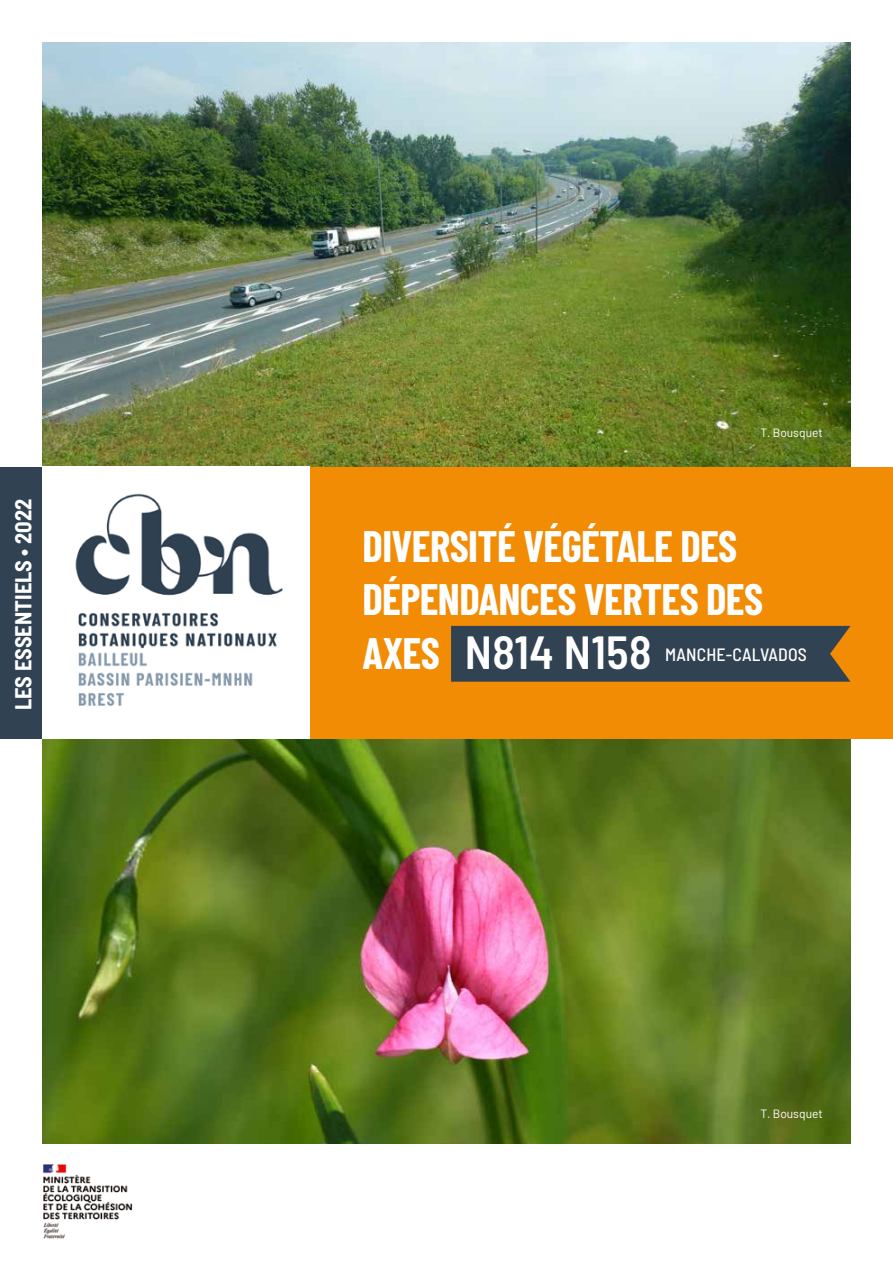
<style>
.page{position:relative;width:893px;height:1263px;background:#fff}
.page>*{position:absolute;margin:0;border:0;box-sizing:border-box;transform-origin:0 0}
.t1{font:600 semi-condensed 46.35px "Barlow";letter-spacing:.01em;color:#fff}
.t2{font:700 43.05px/53.4px "Barlow Condensed";letter-spacing:-.015em;color:#fff}
.t3{font:700 semi-condensed 22.5px "Barlow";color:#fff}
.t4{font:500 semi-condensed 17.85px "Barlow";letter-spacing:.01em;color:#fff}
.t5{font:12px "Barlow";color:#fff}
.s1{font-family:"Barlow Condensed";font-weight:700;font-stretch:normal;font-size:43.05px}
</style>
<div class="page">
<img style="left:43px;top:43px;width:807px;height:424px">
<img style="left:43px;top:739px;width:807px;height:405px">
<div style="left:0;top:467px;width:43px;height:272px;background:#314253"></div>
<div style="left:106px;top:467px;width:787px;height:272px;background:#f18c04"></div>
<div style="left:42px;top:467px;width:268px;height:272px;background:#fff"></div>
<img style="left:75px;top:493px;width:208px;height:213px">
<img style="left:43px;top:1164px;width:90px;height:75px">
<div style="left:451px;top:626px;width:399px;height:56px;background:#314253"></div>
<p class="t3" style="left:7px;top:710px;width:213px;rotate:-90deg">LES ESSENTIELS • 2022</p>
<p class="t5" style="left:761px;top:424px;width:64px">T. Bousquet</p>
<p class="t2" style="left:362px;top:517px;width:402px">DIVERSITÉ VÉGÉTALE DES<br>DÉPENDANCES VERTES DES</p>
<p class="t1" style="left:362px;top:619px;width:291px"><span class="s1">AXES</span> N814 N158</p>
<p class="t4" style="left:665px;top:641px;width:143px">MANCHE-CALVADOS</p>
<p class="t5" style="left:761px;top:1105px;width:64px">T. Bousquet</p>
</div>
